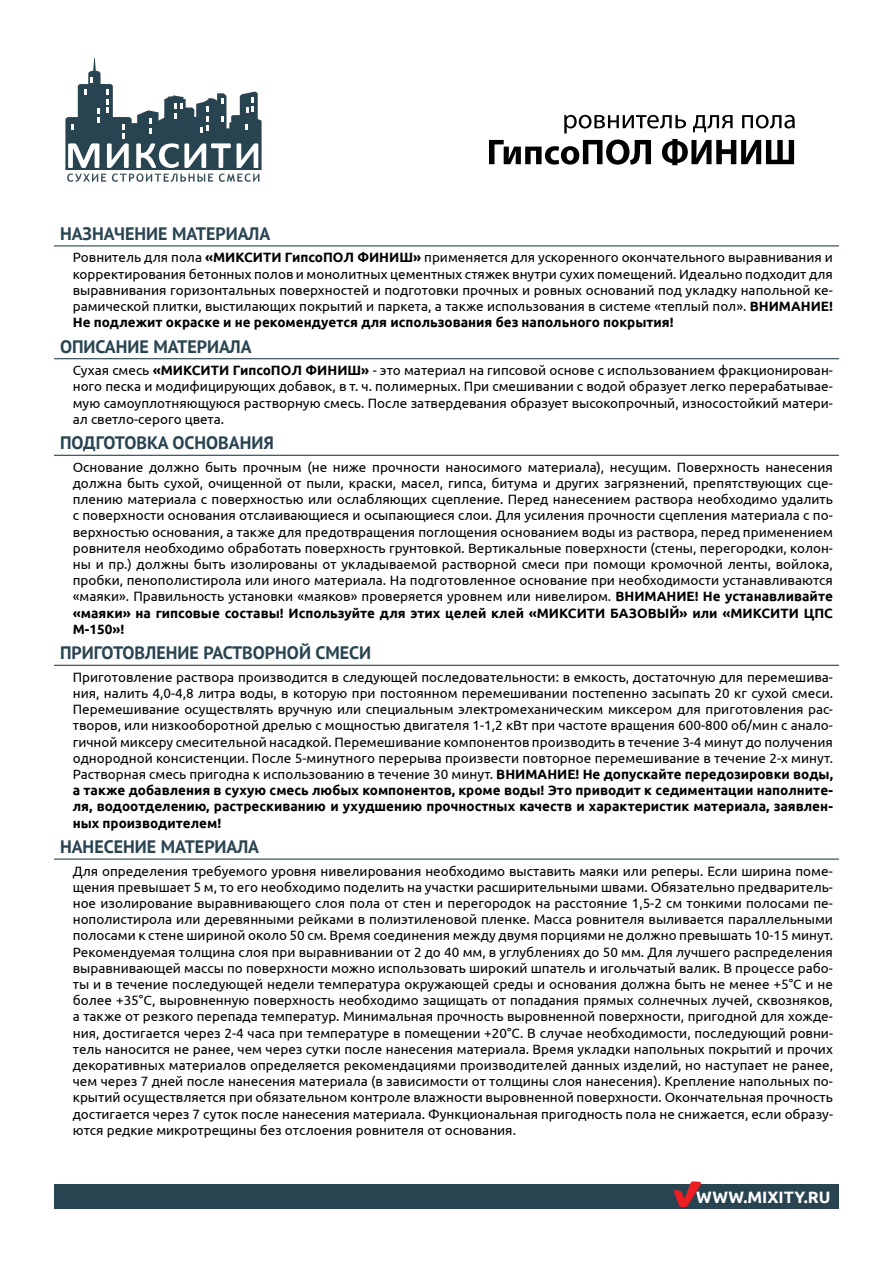
<style>
.page{position:relative;width:893px;height:1263px;background:#fff}
.page>*{position:absolute;margin:0;border:0;box-sizing:border-box;transform-origin:0 0}
.t1{font:700 18px "PT Sans";color:#294451}
.t2{font:700 16.5px "Ubuntu";color:#fff}
.t3{font:13.5px/16.2px "Ubuntu";color:#000;text-align:justify}
.s1{font-weight:700}
</style>
<div class="page">
<svg style="left:65px;top:58px;width:197px;height:124px"></svg>
<svg style="left:489px;top:115px;width:306px;height:50px"></svg>
<hr style="left:54px;top:245px;width:785px;height:1px;background:#294451">
<hr style="left:54px;top:358px;width:785px;height:1px;background:#294451">
<hr style="left:54px;top:455px;width:785px;height:1px;background:#294451">
<hr style="left:54px;top:665px;width:785px;height:1px;background:#294451">
<hr style="left:54px;top:858px;width:785px;height:2px;background:#294451">
<div style="left:54px;top:1184px;width:785px;height:25px;background:#294451"></div>
<svg style="left:674px;top:1181px;width:27px;height:26px"></svg>
<h1 class="t1" style="left:60px;top:222px;width:212px">НАЗНАЧЕНИЕ МАТЕРИАЛА</h1>
<p class="t3" style="left:73px;top:249px;width:762px">Ровнитель для пола <span class="s1">«МИКСИТИ ГипсоПОЛ ФИНИШ»</span> применяется для ускоренного окончательного выравнивания и корректирования бетонных полов и монолитных цементных стяжек внутри сухих помещений. Идеально подходит для выравнивания горизонтальных поверхностей и подготовки прочных и ровных оснований под укладку напольной ке&shy;рамической плитки, выстилающих покрытий и паркета, а также использования в системе «теплый пол». <span class="s1">ВНИМАНИЕ!<br>Не подлежит окраске и не рекомендуется для использования без напольного покрытия!</span></p>
<h1 class="t1" style="left:60px;top:334px;width:193px">ОПИСАНИЕ МАТЕРИАЛА</h1>
<p class="t3" style="left:73px;top:362px;width:762px">Сухая смесь <span class="s1">«МИКСИТИ ГипсоПОЛ ФИНИШ»</span> - это материал на гипсовой основе с использованием фракционирован&shy;ного песка и модифицирующих добавок, в т. ч. полимерных. При смешивании с водой образует легко перерабатывае&shy;мую самоуплотняющуюся растворную смесь. После затвердевания образует высокопрочный, износостойкий матери&shy;ал светло-серого цвета.</p>
<h1 class="t1" style="left:60px;top:431px;width:215px">ПОДГОТОВКА ОСНОВАНИЯ</h1>
<p class="t3" style="left:73px;top:458px;width:762px">Основание должно быть прочным (не ниже прочности наносимого материала), несущим. Поверхность нанесения должна быть сухой, очищенной от пыли, краски, масел, гипса, битума и других загрязнений, препятствующих сце&shy;плению материала с поверхностью или ослабляющих сцепление. Перед нанесением раствора необходимо удалить с поверхности основания отслаивающиеся и осыпающиеся слои. Для усиления прочности сцепления материала с по&shy;верхностью основания, а также для предотвращения поглощения основанием воды из раствора, перед применением ровнителя необходимо обработать поверхность грунтовкой. Вертикальные поверхности (стены, перегородки, колон&shy;ны и пр.) должны быть изолированы от укладываемой растворной смеси при помощи кромочной ленты, войлока, пробки, пенополистирола или иного материала. На подготовленное основание при необходимости устанавливаются «маяки». Правильность установки «маяков» проверяется уровнем или нивелиром. <span class="s1">ВНИМАНИЕ! Не устанавливайте «маяки» на гипсовые составы! Используйте для этих целей клей «МИКСИТИ БАЗОВЫЙ» или «МИКСИТИ ЦПС М-150»!</span></p>
<h1 class="t1" style="left:60px;top:641px;width:313px">ПРИГОТОВЛЕНИЕ РАСТВОРНОЙ СМЕСИ</h1>
<p class="t3" style="left:73px;top:668px;width:762px">Приготовление раствора производится в следующей последовательности: в емкость, достаточную для перемешива&shy;ния, налить 4,0-4,8 литра воды, в которую при постоянном перемешивании постепенно засыпать 20 кг сухой смеси.<br>Перемешивание осуществлять вручную или специальным электромеханическим миксером для приготовления рас&shy;творов, или низкооборотной дрелью с мощностью двигателя 1-1,2 кВт при частоте вращения 600-800 об/мин с анало&shy;гичной миксеру смесительной насадкой. Перемешивание компонентов производить в течение 3-4 минут до получения однородной консистенции. После 5-минутного перерыва произвести повторное перемешивание в течение 2-х минут.<br>Растворная смесь пригодна к использованию в течение 30 минут. <span class="s1">ВНИМАНИЕ! Не допускайте передозировки воды, а также добавления в сухую смесь любых компонентов, кроме воды! Это приводит к седиментации наполните&shy;ля, водоотделению, растрескиванию и ухудшению прочностных качеств и характеристик материала, заявлен&shy;ных производителем!</span></p>
<h1 class="t1" style="left:60px;top:835px;width:201px">НАНЕСЕНИЕ МАТЕРИАЛА</h1>
<p class="t3" style="left:73px;top:862px;width:762px">Для определения требуемого уровня нивелирования необходимо выставить маяки или реперы. Если ширина поме&shy;щения превышает 5 м, то его необходимо поделить на участки расширительными швами. Обязательно предваритель&shy;ное изолирование выравнивающего слоя пола от стен и перегородок на расстояние 1,5-2 см тонкими полосами пе&shy;нополистирола или деревянными рейками в полиэтиленовой пленке. Масса ровнителя выливается параллельными полосами к стене шириной около 50 см. Время соединения между двумя порциями не должно превышать 10-15 минут.<br>Рекомендуемая толщина слоя при выравнивании от 2 до 40 мм, в углублениях до 50 мм. Для лучшего распределения выравнивающей массы по поверхности можно использовать широкий шпатель и игольчатый валик. В процессе рабо&shy;ты и в течение последующей недели температура окружающей среды и основания должна быть не менее +5°С и не более +35°С, выровненную поверхность необходимо защищать от попадания прямых солнечных лучей, сквозняков, а также от резкого перепада температур. Минимальная прочность выровненной поверхности, пригодной для хожде&shy;ния, достигается через 2-4 часа при температуре в помещении +20°С. В случае необходимости, последующий ровни&shy;тель наносится не ранее, чем через сутки после нанесения материала. Время укладки напольных покрытий и прочих декоративных материалов определяется рекомендациями производителей данных изделий, но наступает не ранее, чем через 7 дней после нанесения материала (в зависимости от толщины слоя нанесения). Крепление напольных по&shy;крытий осуществляется при обязательном контроле влажности выровненной поверхности. Окончательная прочность достигается через 7 суток после нанесения материала. Функциональная пригодность пола не снижается, если образу&shy;ются редкие микротрещины без отслоения ровнителя от основания.</p>
<p class="t2" style="left:696px;top:1186px;width:136px">WWW.MIXITY.RU</p>
</div>
